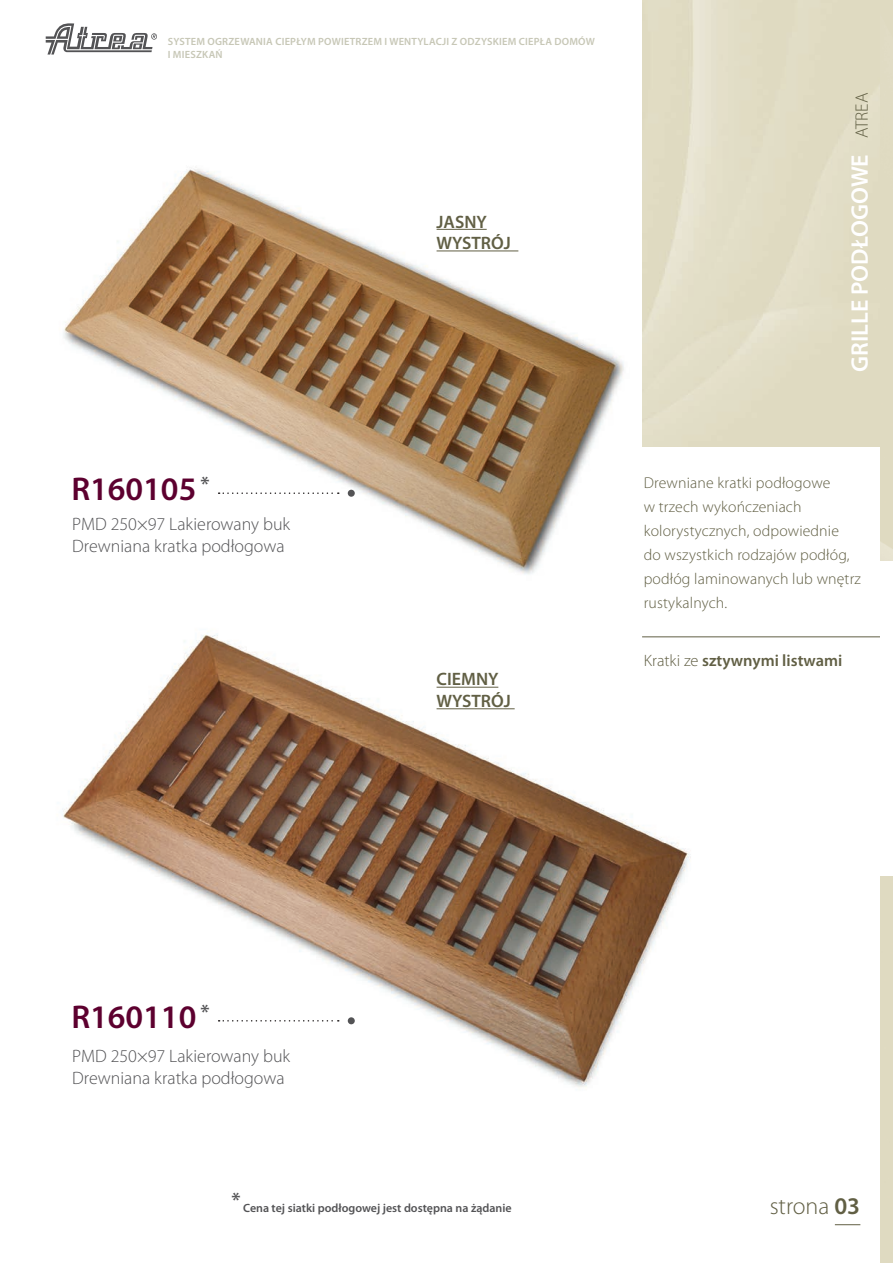
<style>
.page{position:relative;width:893px;height:1263px;background:#fff}
.page>*{position:absolute;margin:0;border:0;box-sizing:border-box;transform-origin:0 0}
.t1{font:600 33px "Myriad Pro";color:#5d002f}
.t2{font:600 24px "Myriad Pro";color:#fff}
.t3{font:300 24px "Myriad Pro";color:#615f44}
.t4{font:300 18px/21.6px "Myriad Pro";color:#535355}
.t5{font:600 18px/21.6px "Myriad Pro";color:#615f44}
.t6{font:300 18px "Myriad Pro";color:#615f44}
.t7{font:600 16.5px "Myriad Pro";color:#615f44}
.t8{font:300 15.75px/24px "Myriad Pro";letter-spacing:.01em;color:#615f44}
.t9{font:600 12px "Myriad Pro";color:#535355}
.t10{font:600 10.5px/12.6px "Myriad Pro";letter-spacing:.02em;color:#c7c7b6}
.s1{font-weight:300}
.s2{font-weight:600}
</style>
<div class="page">
<img style="left:63px;top:128px;width:580px;height:446px">
<img style="left:62px;top:633px;width:666px;height:455px">
<div style="left:1px;top:827px;width:68px;height:198px;background:#fff"></div>
<svg style="left:219px;top:1020px;width:120px;height:1px"></svg>
<div style="left:348px;top:1017px;width:7px;height:7px;background:#535355;border-radius:50%"></div>
<svg style="left:219px;top:492px;width:120px;height:2px"></svg>
<div style="left:348px;top:490px;width:7px;height:7px;background:#535355;border-radius:50%"></div>
<hr style="left:437px;top:229px;width:50px;height:1px;background:#615f44">
<hr style="left:437px;top:250px;width:81px;height:1px;background:#615f44">
<hr style="left:437px;top:687px;width:61px;height:1px;background:#615f44">
<hr style="left:437px;top:708px;width:78px;height:1px;background:#615f44">
<svg style="left:46px;top:23px;width:111px;height:32px"></svg>
<hr style="left:642px;top:637px;width:251px;height:1px;background:#615f44">
<svg style="left:835px;top:1224px;width:25px;height:1px"></svg>
<div style="left:880px;top:0;width:13px;height:1263px;background:#dfdac1"></div>
<div style="left:880px;top:561px;width:13px;height:315px;background:#fff"></div>
<p class="t10" style="left:168px;top:35px;width:429px">SYSTEM OGRZEWANIA CIEPŁYM POWIETRZEM I WENTYLACJI Z ODZYSKIEM CIEPŁA DOMÓW<br>I MIESZKAŃ</p>
<p class="t1" style="left:71px;top:471px;width:140px">R160105 <sup>*</sup></p>
<p class="t4" style="left:72px;top:514px;width:219px">PMD 250×97 Lakierowany buk<br>Drewniana kratka podłogowa</p>
<p class="t5" style="left:437px;top:211px;width:76px">JASNY<br>WYSTRÓJ</p>
<p class="t5" style="left:437px;top:669px;width:76px">CIEMNY<br>WYSTRÓJ</p>
<p class="t6" style="left:852px;top:138px;width:47px;rotate:-90deg">ATREA</p>
<p class="t2" style="left:847px;top:372px;width:219px;rotate:-90deg">GRILLE PODŁOGOWE</p>
<p class="t8" style="left:644px;top:470px;width:219px">Drewniane kratki podłogowe<br>w trzech wykończeniach kolorystycznych, odpowiednie<br>do wszystkich rodzajów podłóg, podłóg laminowanych lub wnętrz rustykalnych.</p>
<p class="t7" style="left:644px;top:651px;width:200px"><span class="s1">Kratki ze</span> sztywnymi listwami</p>
<p class="t1" style="left:71px;top:999px;width:140px">R160110 <sup>*</sup></p>
<p class="t4" style="left:72px;top:1046px;width:219px">PMD 250×97 Lakierowany buk<br>Drewniana kratka podłogowa</p>
<p class="t9" style="left:231px;top:1201px;width:282px"><sup>*</sup> Cena tej siatki podłogowej jest dostępna na żądanie</p>
<p class="t3" style="left:770px;top:1192px;width:92px">strona <span class="s2">03</span></p>
</div>
